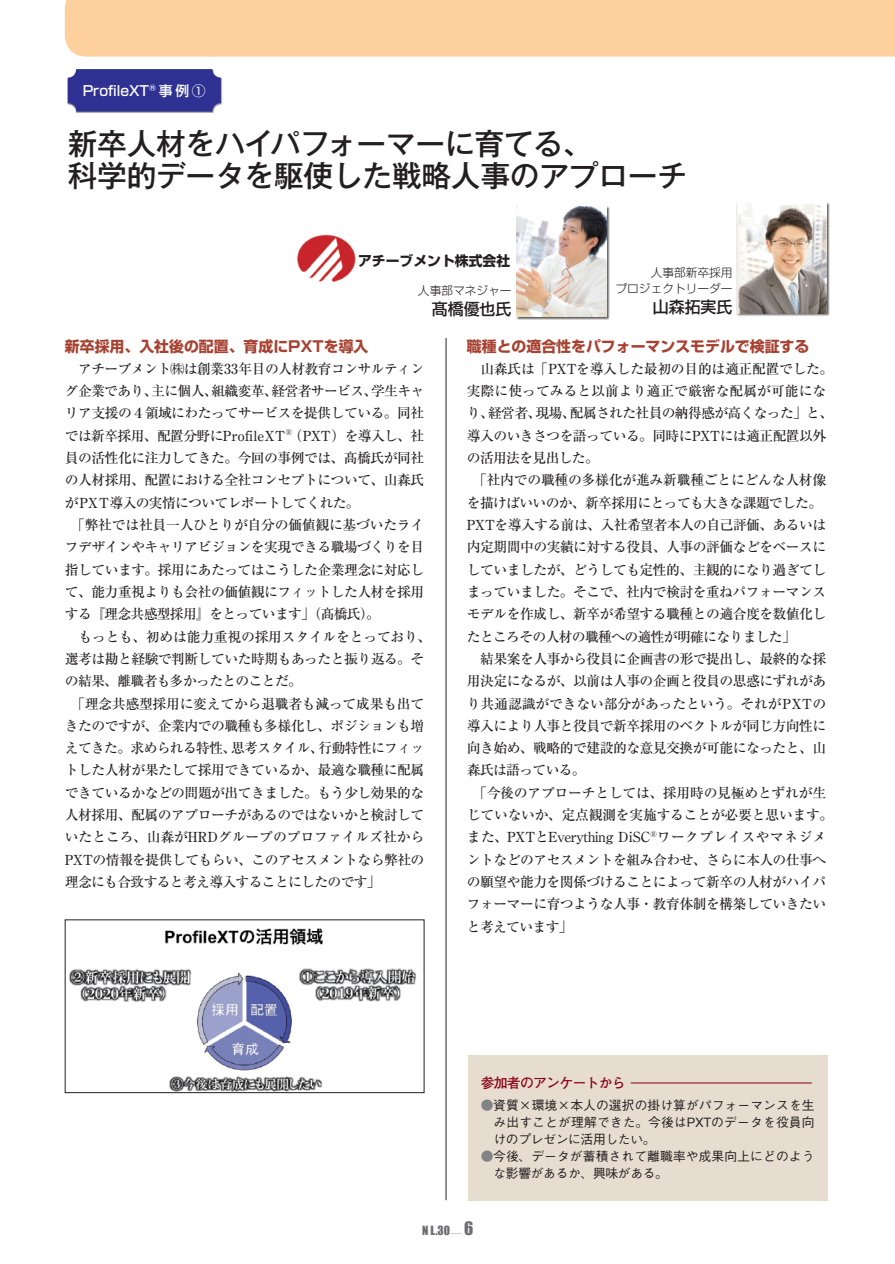
<style>
.page{position:relative;width:895px;height:1264px;background:#fff}
.page>*{position:absolute;margin:0;border:0;box-sizing:border-box;transform-origin:0 0}
.基本本文13Q行間21{font:500 29.7px "Gothic MB101 Pr 5";letter-spacing:-.01em;color:#231f20}
.t1{font:16.95px "Impact";color:#6c6d70}
.基本本文13Q行間21-2{font:500 15.9px "Shin Go Pr 5";color:#231f20}
.基本本文13Q行間21-3{font:700 14.85px "Shin Go Pr 5";color:#a74131}
.基本本文13Q行間21-4{font:500 13.8px/22.4px "Ryumin Pr 5";letter-spacing:-.04em;color:#231f20;text-align:justify}
.基本本文13Q行間21-5{font:500 13.8px/22.4px "Ryumin Pr 5";letter-spacing:-.02em;color:#231f20}
.基本本文13Q行間21-6{font:500 13.8px "Shin Go Pr 5";color:#fff}
.基本本文13Q行間21-7{font:700 13.8px "Futo Go B101 Pr 5";letter-spacing:-.05em;color:#8a0116}
.基本本文13Q行間21-8{font:700 13.8px "Shin Go Pr 5";color:#231f20}
.基本本文13Q行間21-9{font:500 12.75px/17px "Gothic BBB Pr 5";letter-spacing:.01em;color:#231f20;text-align:justify}
.基本本文13Q行間21-10{font:300 11.7px "Shin Go Pr 5";color:#231f20}
.t2{font:11.7px "Impact";color:#6c6d70}
.s1{color:#808285}
.s2{font-family:"Shin Go Pr 5";font-weight:300;font-size:5.85px}
</style>
<div class="page">
<div style="left:65px;top:0;width:830px;height:56px;background:#fdd09e"></div>
<hr style="left:446px;top:338px;width:1px;height:862px;background:#231f20">
<div style="left:68px;top:69px;width:153px;height:43px;background:#2e3092;border-radius:9px"></div>
<img style="left:69px;top:928px;width:348px;height:163px">
<div style="left:65px;top:920px;width:359px;height:173px;border:1px solid #231f20"></div>
<div style="left:468px;top:1055px;width:359px;height:145px;background:#e6dccf"></div>
<hr style="left:630px;top:1083px;width:181px;height:1px;background:#8a0116">
<div style="left:516px;top:206px;width:94px;height:114px;background:#231f20;opacity:.75"></div>
<img style="left:517px;top:206px;width:89px;height:111px">
<div style="left:736px;top:202px;width:94px;height:115px;background:#231f20;opacity:.75"></div>
<img style="left:737px;top:203px;width:89px;height:110px">
<img style="left:297px;top:234px;width:59px;height:48px">
<p class="基本本文13Q行間21-6" style="left:83px;top:79px;width:124px">ProfileXT<sup>®</sup> 事例 ①</p>
<p class="基本本文13Q行間21" style="left:68px;top:119px;width:526px">新卒人材をハイパフォーマーに育てる、</p>
<p class="基本本文13Q行間21" style="left:68px;top:151px;width:621px">科学的データを駆使した戦略人事のアプローチ</p>
<p class="基本本文13Q行間21-8" style="left:358px;top:250px;width:154px">アチーブメント株式会社</p>
<p class="基本本文13Q行間21-10" style="left:418px;top:281px;width:95px">人事部マネジャー</p>
<p class="基本本文13Q行間21-2" style="left:432px;top:296px;width:81px">髙橋優也氏</p>
<p class="基本本文13Q行間21-10" style="left:650px;top:263px;width:83px">人事部新卒採用</p>
<p class="基本本文13Q行間21-10" style="left:615px;top:279px;width:118px">プロジェクトリーダー</p>
<p class="基本本文13Q行間21-2" style="left:652px;top:294px;width:81px">山森拓実氏</p>
<p class="基本本文13Q行間21-3" style="left:65px;top:335px;width:305px">新卒採用、入社後の配置、育成にPXTを導入</p>
<p class="基本本文13Q行間21-4" style="left:65px;top:356px;width:361px">　アチーブメント㈱は創業33年目の人材教育コンサルティング企業であり、主に個人、組織変革、経営者サービス、学生キャリア支援の４領域にわたってサービスを提供している。同社では新卒採用、配置分野にProfileXT<sup>®</sup>（PXT）を導入し、社員の活性化に注力してきた。今回の事例では、髙橋氏が同社の人材採用、配置における全社コンセプトについて、山森氏がPXＴ導入の実情についてレポートしてくれた。</p>
<p class="基本本文13Q行間21-4" style="left:65px;top:513px;width:361px">　「弊社では社員一人ひとりが自分の価値観に基づいたライフデザインやキャリアビジョンを実現できる職場づくりを目指しています。採用にあたってはこうした企業理念に対応して、能力重視よりも会社の価値観にフィットした人材を採用する『理念共感型採用』をとっています」（髙橋氏）。</p>
<p class="基本本文13Q行間21-4" style="left:65px;top:624px;width:368px;text-align:left">　もっとも、初めは能力重視の採用スタイルをとっており、選考は勘と経験で判断していた時期もあったと振り返る。その結果、離職者も多かったとのことだ。</p>
<p class="基本本文13Q行間21-4" style="left:65px;top:691px;width:361px">　「理念共感型採用に変えてから退職者も減って成果も出てきたのですが、企業内での職種も多様化し、ポジションも増えてきた。求められる特性、思考スタイル、行動特性にフィットした人材が果たして採用できているか、最適な職種に配属できているかなどの問題が出てきました。もう少し効果的な人材採用、配属のアプローチがあるのではないかと検討していたところ、山森がHRDグループのプロファイルズ社からPXTの情報を提供してもらい、このアセスメントなら弊社の理念にも合致すると考え導入することにしたのです」</p>
<p class="基本本文13Q行間21-3" style="left:467px;top:335px;width:344px">職種との適合性をパフォーマンスモデルで検証する</p>
<p class="基本本文13Q行間21-4" style="left:467px;top:356px;width:368px;text-align:left">　山森氏は「PXTを導入した最初の目的は適正配置でした。実際に使ってみると以前より適正で厳密な配属が可能になり、経営者、現場、配属された社員の納得感が高くなった」と、導入のいきさつを語っている。同時にPXTには適正配置以外の活用法を見出した。</p>
<p class="基本本文13Q行間21-5" style="left:467px;top:468px;width:361px">　「社内での職種の多様化が進み新職種ごとにどんな人材像を描けばいいのか、新卒採用にとっても大きな課題でした。</p>
<p class="基本本文13Q行間21-4" style="left:467px;top:513px;width:361px">PXTを導入する前は、入社希望者本人の自己評価、あるいは内定期間中の実績に対する役員、人事の評価などをベースにしていましたが、どうしても定性的、主観的になり過ぎてしまっていました。そこで、社内で検討を重ねパフォーマンスモデルを作成し、新卒が希望する職種との適合度を数値化したところその人材の職種への適性が明確になりました」　</p>
<p class="基本本文13Q行間21-4" style="left:467px;top:646px;width:361px">　結果案を人事から役員に企画書の形で提出し、最終的な採用決定になるが、以前は人事の企画と役員の思惑にずれがあり共通認識ができない部分があったという。それがPXTの導入により人事と役員で新卒採用のベクトルが同じ方向性に向き始め、戦略的で建設的な意見交換が可能になったと、山森氏は語っている。</p>
<p class="基本本文13Q行間21-4" style="left:467px;top:780px;width:368px;text-align:left">　「今後のアプローチとしては、採用時の見極めとずれが生じていないか、定点観測を実施することが必要と思います。また、PXTとEverything DiSC<sup>®</sup>ワークプレイスやマネジメントなどのアセスメントを組み合わせ、さらに本人の仕事への願望や能力を関係づけることによって新卒の人材がハイパフォーマーに育つような人事・教育体制を構築していきたいと考えています」</p>
<p class="基本本文13Q行間21-7" style="left:481px;top:1072px;width:147px">参加者のアンケートから</p>
<p class="基本本文13Q行間21-9" style="left:493px;top:1095px;width:323px;text-indent:-13px"><span class="s1">●</span>資質×環境×本人の選択の掛け算がパフォーマンスを生み出すことが理解できた。今後はPXTのデータを役員向けのプレゼンに活用したい。</p>
<p class="基本本文13Q行間21-9" style="left:493px;top:1146px;width:322px;text-indent:-13px"><span class="s1">●</span>今後、データが蓄積されて離職率や成果向上にどのような影響があるか、興味がある。</p>
<p class="t2" style="left:422px;top:1221px;width:42px">N L.30<span class="s2">＿</span></p>
<p class="t1" style="left:464px;top:1215px;width:11px">6</p>
</div>
